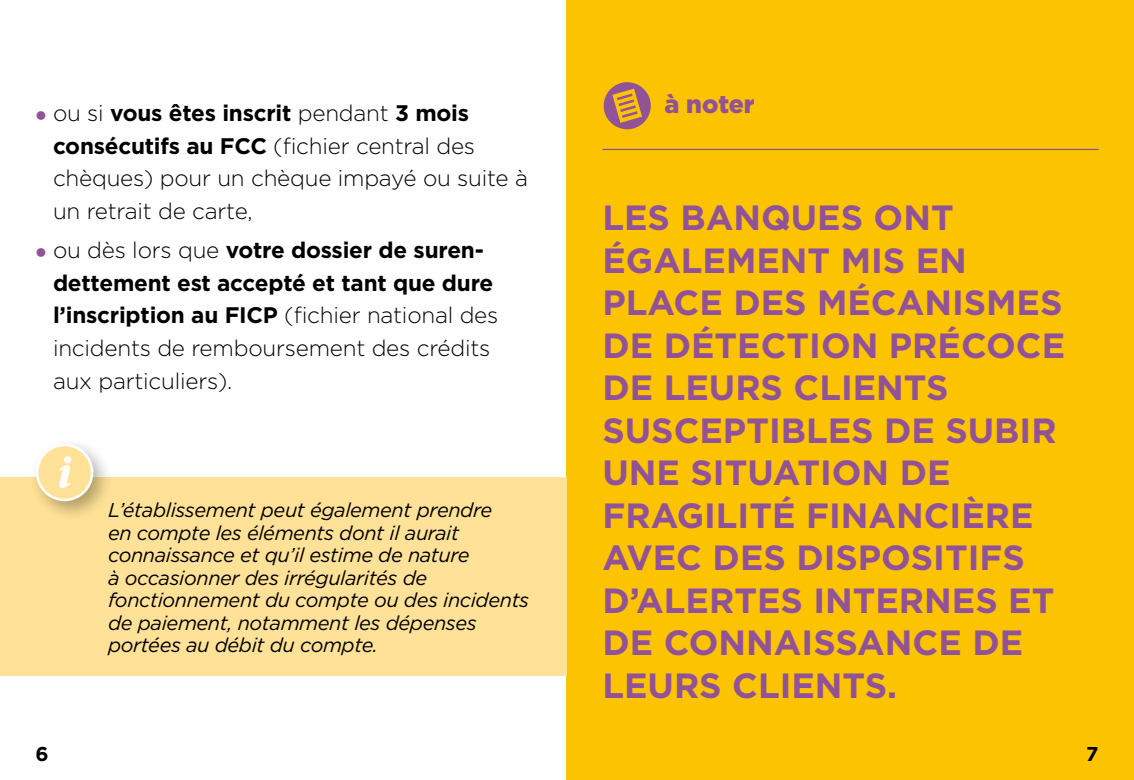
<style>
.page{position:relative;width:1134px;height:780px;background:#fff}
.page>*{position:absolute;margin:0;border:0;box-sizing:border-box;transform-origin:0 0}
.texte_majuscule_-_a{font:700 35px/42.5px "Gotham";color:#915297}
.H3_-_a_savoir_etc{font:900 25px "Gotham";letter-spacing:-.005em;color:#915297}
.Texte_normal{font:300 22.5px/32.5px "Gotham";letter-spacing:-.01em;color:#000}
.info_texte{font:italic 20px/22.5px "Gotham";letter-spacing:-.02em;color:#000}
.t1{font:700 20px "Gotham";color:#000}
.s1{color:#915297}
.s2{font-weight:700}
</style>
<div class="page">
<div style="left:567px;top:0;width:567px;height:780px;background:#fcc400"></div>
<div style="left:0;top:477px;width:567px;height:198px;background:#ffe197"></div>
<div style="left:30px;top:437px;width:85px;height:85px;background:#000;opacity:.3"></div>
<div style="left:37px;top:445px;width:55px;height:55px;background:#ffe197;border-radius:50%"></div>
<div style="left:36px;top:444px;width:57px;height:57px;border:2px solid #fff;border-radius:50%"></div>
<svg style="left:59px;top:456px;width:12px;height:32px"></svg>
<hr style="left:602px;top:149px;width:496px;height:1px;background:#915297">
<div style="left:604px;top:82px;width:47px;height:47px;background:#915297;border-radius:50%"></div>
<svg style="left:612px;top:89px;width:30px;height:34px"></svg>
<p class="Texte_normal" style="left:53px;top:96px;width:476px;text-indent:-18px"><span class="s1">●</span> ou si <span class="s2">vous êtes inscrit</span> pendant <span class="s2">3 mois consécutifs au FCC</span> (fichier central des chèques) pour un chèque impayé ou suite à un retrait de carte,</p>
<p class="Texte_normal" style="left:53px;top:233px;width:447px;text-indent:-18px"><span class="s1">●</span> ou dès lors que <span class="s2">votre dossier de suren&shy;dettement est accepté et tant que dure l’inscription au FICP</span> (fichier national des incidents de remboursement des crédits aux particuliers).</p>
<p class="info_texte" style="left:108px;top:498px;width:423px">L’établissement peut également prendre<br>en compte les éléments dont il aurait connaissance et qu’il estime de nature<br>à occasionner des irrégularités de fonctionnement du compte ou des incidents de paiement, notamment les dépenses portées au débit du compte.</p>
<h3 class="H3_-_a_savoir_etc" style="left:664px;top:87px;width:92px">à noter</h3>
<p class="texte_majuscule_-_a" style="left:602px;top:196px;width:464px">LES BANQUES ONT<br>ÉGALEMENT MIS EN<br>PLACE DES MÉCANISMES<br>DE DÉTECTION PRÉCOCE<br>DE LEURS CLIENTS<br>SUSCEPTIBLES DE SUBIR<br>UNE SITUATION DE<br>FRAGILITÉ FINANCIÈRE<br>AVEC DES DISPOSITIFS<br>D’ALERTES INTERNES ET<br>DE CONNAISSANCE DE<br>LEURS CLIENTS.</p>
<p class="t1" style="left:35px;top:740px;width:15px">6</p>
<p class="t1" style="left:1086px;top:740px;width:14px">7</p>
</div>
